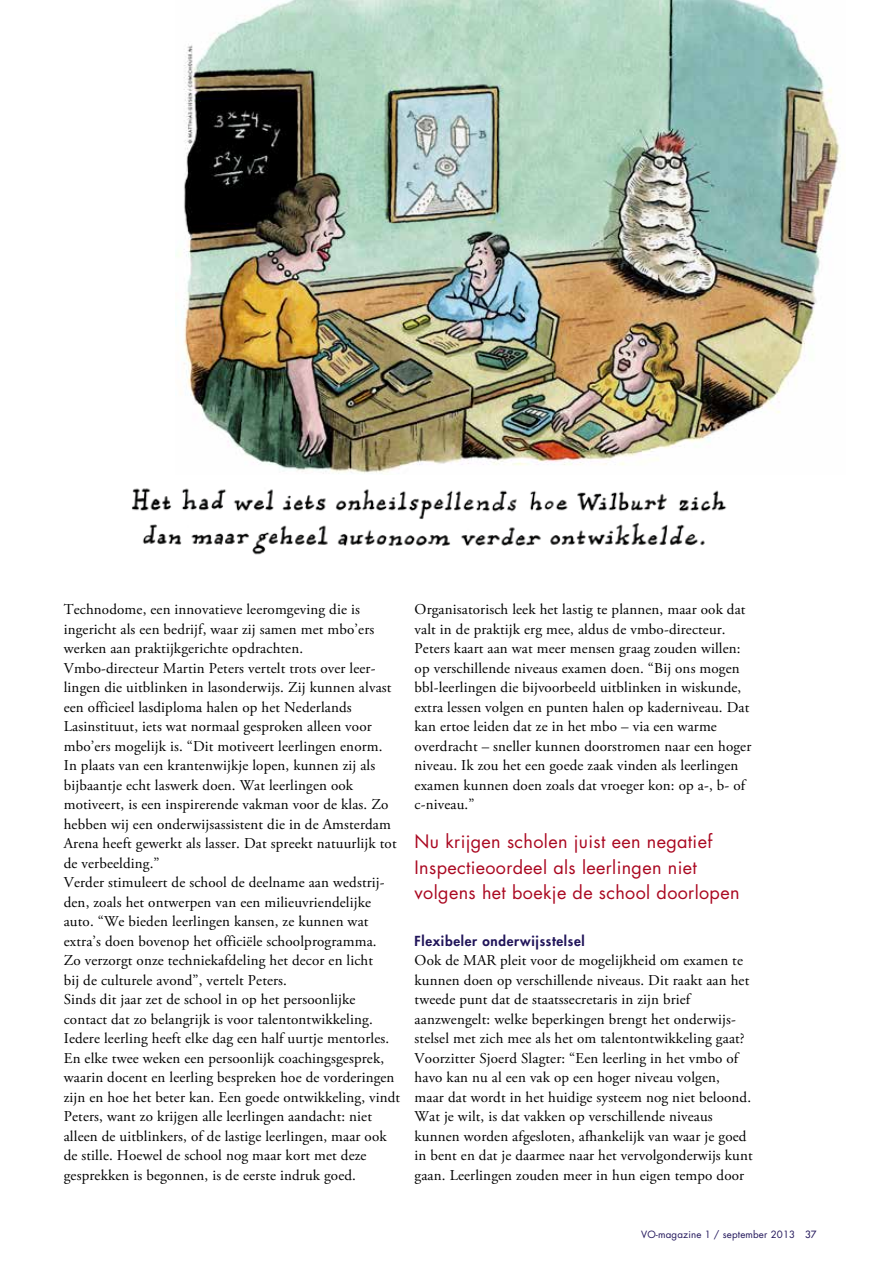
<style>
.page{position:relative;width:893px;height:1263px;background:#fff}
.page>*{position:absolute;margin:0;border:0;box-sizing:border-box;transform-origin:0 0}
.t1{font:18px/25.5px "Futura LT";letter-spacing:.02em;color:#aa0821}
.t2{font:15px/19.5px "Adobe Garamond Pro";letter-spacing:.01em;color:#000}
.t3{font:800 13.5px "Futura LT";letter-spacing:.05em;color:#21155a}
.t4{font:9.75px "Futura LT";letter-spacing:.015em;color:#21155a}
.s1{font-style:inherit}
</style>
<div class="page">
<img style="left:175px;top:0;width:669px;height:474px">
<img style="left:131px;top:488px;width:596px;height:67px">
<p class="t2" style="left:64px;top:600px;width:338px">Technodome, een innovatieve leeromgeving die is ingericht als een bedrijf, waar zij samen met mbo’ers werken aan praktijkgerichte opdrachten.<br>Vmbo-directeur Martin Peters vertelt trots over leer&shy;lingen die uitblinken in lasonderwijs. Zij kunnen alvast een officieel lasdiploma halen op het Nederlands Lasinstituut, iets wat normaal gesproken alleen voor mbo’ers mogelijk is. “Dit motiveert leerlingen enorm.<br>In plaats van een krantenwijkje lopen, kunnen zij als bijbaantje echt laswerk doen. Wat leerlingen ook motiveert, is een inspirerende vakman voor de klas. Zo hebben wij een onderwijsassistent die in de Amsterdam Arena heeft gewerkt als lasser. Dat spreekt natuurlijk tot de verbeelding.”<br>Verder stimuleert de school de deelname aan wedstrij&shy;den, zoals het ontwerpen van een milieuvriendelijke auto. “We bieden leerlingen kansen, ze kunnen wat extra’s doen bovenop het officiële schoolprogramma.<br>Zo verzorgt onze techniekafdeling het decor en licht<br>bij de culturele avond”, vertelt Peters.<br>Sinds dit jaar zet de school in op het persoonlijke contact dat zo belangrijk is voor talentontwikkeling.<br>Iedere leerling heeft elke dag een half uurtje mentorles.<br>En elke twee weken een persoonlijk coachingsgesprek, waarin docent en leerling bespreken hoe de vorderingen zijn en hoe het beter kan. Een goede ontwikkeling, vindt Peters, want zo krijgen alle leerlingen aandacht: niet alleen de uitblinkers, of de lastige leerlingen, maar ook de stille. Hoewel de school nog maar kort met deze gesprekken is begonnen, is de eerste indruk goed.</p>
<p class="t2" style="left:415px;top:600px;width:338px">Organisatorisch leek het lastig te plannen, maar ook dat valt in de praktijk erg mee, aldus de vmbo-directeur.<br>Peters kaart aan wat meer mensen graag zouden willen: op verschillende niveaus examen doen. “Bij ons mogen bbl-leerlingen die bijvoorbeeld uitblinken in wiskunde, extra lessen volgen en punten halen op kaderniveau. Dat kan ertoe leiden dat ze in het mbo – via een warme overdracht – sneller kunnen doorstromen naar een hoger niveau. Ik zou het een goede zaak vinden als leerlingen examen kunnen doen zoals dat vroeger kon: op a-, b- of c-niveau.”</p>
<p class="t1" style="left:415px;top:829px;width:326px">Nu krijgen scholen juist een negatief<br>Inspectieoordeel als leerlingen niet volgens het boekje de school doorlopen</p>
<p class="t3" style="left:415px;top:932px;width:172px">Flexibeler onderwijsstelsel</p>
<p class="t2" style="left:415px;top:951px;width:340px">Ook de MAR pleit voor de mogelijkheid om examen te kunnen doen op verschillende niveaus. Dit raakt aan het tweede punt dat de staatssecretaris in zijn brief aanzwengelt: welke beperkingen brengt het onderwijs&shy;stelsel met zich mee als het om talentontwikkeling gaat?<br>Voorzitter Sjoerd Slagter: “Een leerling in het vmbo of havo kan nu al een vak op een hoger niveau volgen, maar dat wordt in het huidige systeem nog niet beloond.<br>Wat je wilt, is dat vakken op verschillende niveaus kunnen worden afgesloten, afhankelijk van waar je goed in bent en dat je daarmee naar het vervolgonderwijs kunt gaan. Leerlingen zouden meer in hun eigen tempo door</p>
<p class="t4" style="left:641px;top:1228px;width:177px">VO-magazine 1 / september 2013 <span class="s1">37</span></p>
</div>
